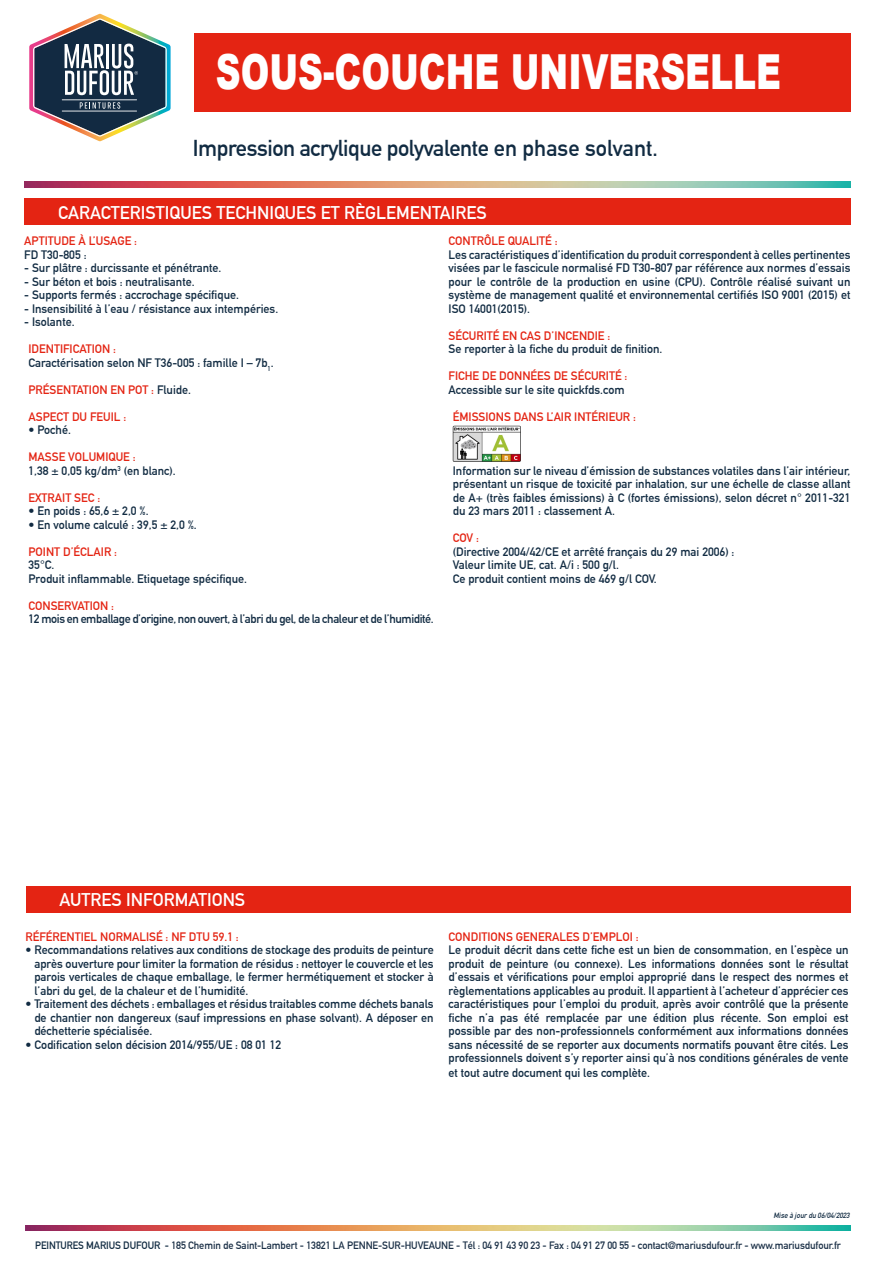
<style>
.page{position:relative;width:893px;height:1263px;background:#fff}
.page>*{position:absolute;margin:0;border:0;box-sizing:border-box;transform-origin:0 0}
.t1{font:900 48.3px "Arial";color:#fff;scale:.71 1}
.t2{font:700 22.5px "DIN Alternate";letter-spacing:-.02em;color:#112b42}
.t3{font:700 18px "DIN Alternate";color:#fff}
.t4{font:700 12px/13.5px "DIN Alternate";color:#112b42;text-align:justify}
.t5{font:700 12px "DIN Alternate";color:#e42413}
.t6{font:700 12px "DIN Alternate";letter-spacing:-.03em;color:#112b42}
.t7{font:700 10.5px "DIN Alternate";letter-spacing:-.01em;color:#1b3047}
.t8{font:italic 700 7.5px "DIN Alternate";color:#112b42;scale:.95 1}
.s1{color:#e42413}
.s2{color:#112b42}
</style>
<div class="page">
<svg style="left:29px;top:14px;width:142px;height:127px"></svg>
<div style="left:194px;top:33px;width:656px;height:79px;background:#e42413"></div>
<img style="left:24px;top:181px;width:826px;height:7px">
<div style="left:24px;top:199px;width:826px;height:26px;background:#e42413"></div>
<div style="left:26px;top:886px;width:824px;height:26px;background:#e42413"></div>
<img style="left:26px;top:1225px;width:824px;height:5px">
<img style="left:453px;top:426px;width:68px;height:36px">
<h1 class="t1" style="left:216px;top:36px;width:798px">SOUS-COUCHE UNIVERSELLE</h1>
<h2 class="t2" style="left:193px;top:131px;width:467px">Impression acrylique polyvalente en phase solvant.</h2>
<h3 class="t3" style="left:58px;top:199px;width:430px">CARACTERISTIQUES TECHNIQUES ET RÈGLEMENTAIRES</h3>
<p class="t5" style="left:24px;top:232px;width:114px">APTITUDE À L’USAGE :</p>
<p class="t4" style="left:24px;top:247px;width:64px">FD T30-805 :</p>
<p class="t4" style="left:24px;top:260px;width:199px">- Sur plâtre : durcissante et pénétrante.</p>
<p class="t4" style="left:24px;top:274px;width:172px">- Sur béton et bois : neutralisante.</p>
<p class="t4" style="left:24px;top:287px;width:216px">- Supports fermés : accrochage spécifique.</p>
<p class="t4" style="left:24px;top:301px;width:255px">- Insensibilité à l’eau / résistance aux intempéries.</p>
<p class="t4" style="left:24px;top:314px;width:52px">- Isolante.</p>
<p class="t4" style="left:29px;top:341px;width:247px"><span class="s1">IDENTIFICATION :<br></span>Caractérisation selon NF T36-005 : famille I – 7b<sub>1</sub>.</p>
<p class="t5" style="left:29px;top:380px;width:164px">PRÉSENTATION EN POT : <span class="s2">Fluide.</span></p>
<p class="t5" style="left:29px;top:407px;width:99px">ASPECT DU FEUIL :</p>
<p class="t4" style="left:29px;top:422px;width:44px">• Poché.</p>
<p class="t4" style="left:29px;top:449px;width:149px"><span class="s1">MASSE VOLUMIQUE :<br></span>1,38 ± 0,05 kg/dm<sup>3</sup> (en blanc).</p>
<p class="t5" style="left:29px;top:488px;width:73px">EXTRAIT SEC :</p>
<p class="t4" style="left:29px;top:503px;width:122px">• En poids : 65,6 ± 2,0 %.</p>
<p class="t4" style="left:29px;top:517px;width:170px">• En volume calculé : 39,5 ± 2,0 %.</p>
<p class="t5" style="left:29px;top:542px;width:90px">POINT D’ÉCLAIR :</p>
<p class="t4" style="left:29px;top:557px;width:220px">35°C.<br>Produit inflammable. Etiquetage spécifique.</p>
<p class="t5" style="left:29px;top:596px;width:87px">CONSERVATION :</p>
<p class="t6" style="left:29px;top:610px;width:407px">12 mois en emballage d’origine, non ouvert, à l’abri du gel, de la chaleur et de l’humidité.</p>
<p class="t5" style="left:449px;top:232px;width:111px">CONTRÔLE QUALITÉ :</p>
<p class="t4" style="left:449px;top:247px;width:403px">Les caractéristiques d’identification du produit correspondent à celles pertinentes visées par le fascicule normalisé FD T30-807 par référence aux normes d’essais pour le contrôle de la production en usine (CPU). Contrôle réalisé suivant un système de management qualité et environnemental certifiés ISO 9001 (2015) et ISO 14001(2015).</p>
<p class="t5" style="left:449px;top:326px;width:163px">SÉCURITÉ EN CAS D’INCENDIE :</p>
<p class="t4" style="left:449px;top:341px;width:215px">Se reporter à la fiche du produit de finition.</p>
<p class="t5" style="left:449px;top:367px;width:180px">FICHE DE DONNÉES DE SÉCURITÉ :</p>
<p class="t4" style="left:449px;top:382px;width:178px">Accessible sur le site quickfds.com</p>
<p class="t5" style="left:453px;top:407px;width:185px">ÉMISSIONS DANS L’AIR INTÉRIEUR :</p>
<p class="t4" style="left:453px;top:463px;width:399px">Information sur le niveau d’émission de substances volatiles dans l’air intérieur, présentant un risque de toxicité par inhalation, sur une échelle de classe allant de A+ (très faibles émissions) à C (fortes émissions), selon décret n° 2011-321 du 23 mars 2011 : classement A.</p>
<p class="t5" style="left:453px;top:529px;width:28px">COV :</p>
<p class="t4" style="left:453px;top:544px;width:283px;text-align:left">(Directive 2004/42/CE et arrêté français du 29 mai 2006) :<br>Valeur limite UE, cat. A/i : 500 g/l.<br>Ce produit contient moins de 469 g/l COV.</p>
<h3 class="t3" style="left:60px;top:886px;width:187px">AUTRES INFORMATIONS</h3>
<p class="t5" style="left:26px;top:927px;width:215px">RÉFÉRENTIEL NORMALISÉ : NF DTU 59.1 :</p>
<p class="t4" style="left:34px;top:942px;width:401px;text-indent:-9px">• Recommandations relatives aux conditions de stockage des produits de peinture après ouverture pour limiter la formation de résidus : nettoyer le couvercle et les parois verticales de chaque emballage, le fermer hermétiquement et stocker à l’abri du gel, de la chaleur et de l’humidité.</p>
<p class="t4" style="left:34px;top:996px;width:401px;text-indent:-9px">• Traitement des déchets : emballages et résidus traitables comme déchets banals de chantier non dangereux (sauf impressions en phase solvant). A déposer en déchetterie spécialisée.</p>
<p class="t4" style="left:26px;top:1037px;width:257px">• Codification selon décision 2014/955/UE : 08 01 12</p>
<p class="t5" style="left:449px;top:927px;width:192px">CONDITIONS GENERALES D’EMPLOI :</p>
<p class="t4" style="left:449px;top:942px;width:401px">Le produit décrit dans cette fiche est un bien de consommation, en l’espèce un produit de peinture (ou connexe). Les informations données sont le résultat d’essais et vérifications pour emploi approprié dans le respect des normes et règlementations applicables au produit. Il appartient à l’acheteur d’apprécier ces caractéristiques pour l’emploi du produit, après avoir contrôlé que la présente fiche n’a pas été remplacée par une édition plus récente. Son emploi est possible par des non-professionnels conformément aux informations données sans nécessité de se reporter aux documents normatifs pouvant être cités. Les professionnels doivent s’y reporter ainsi qu’à nos conditions générales de vente et tout autre document qui les complète.</p>
<p class="t8" style="left:774px;top:1209px;width:84px">Miseàj ourdu 06/04/2023</p>
<p class="t7" style="left:35px;top:1237px;width:807px"><span class="s2">PEINTURES MARIUS DUFOUR -</span> 185 Chemin de Saint-Lambert - 13821 LA PENNE-SUR-HUVEAUNE - Tél : 04 91 43 90 23 - Fax : 04 91 27 00 55 - contact@mariusdufour.fr - www.mariusdufour.fr</p>
</div>
